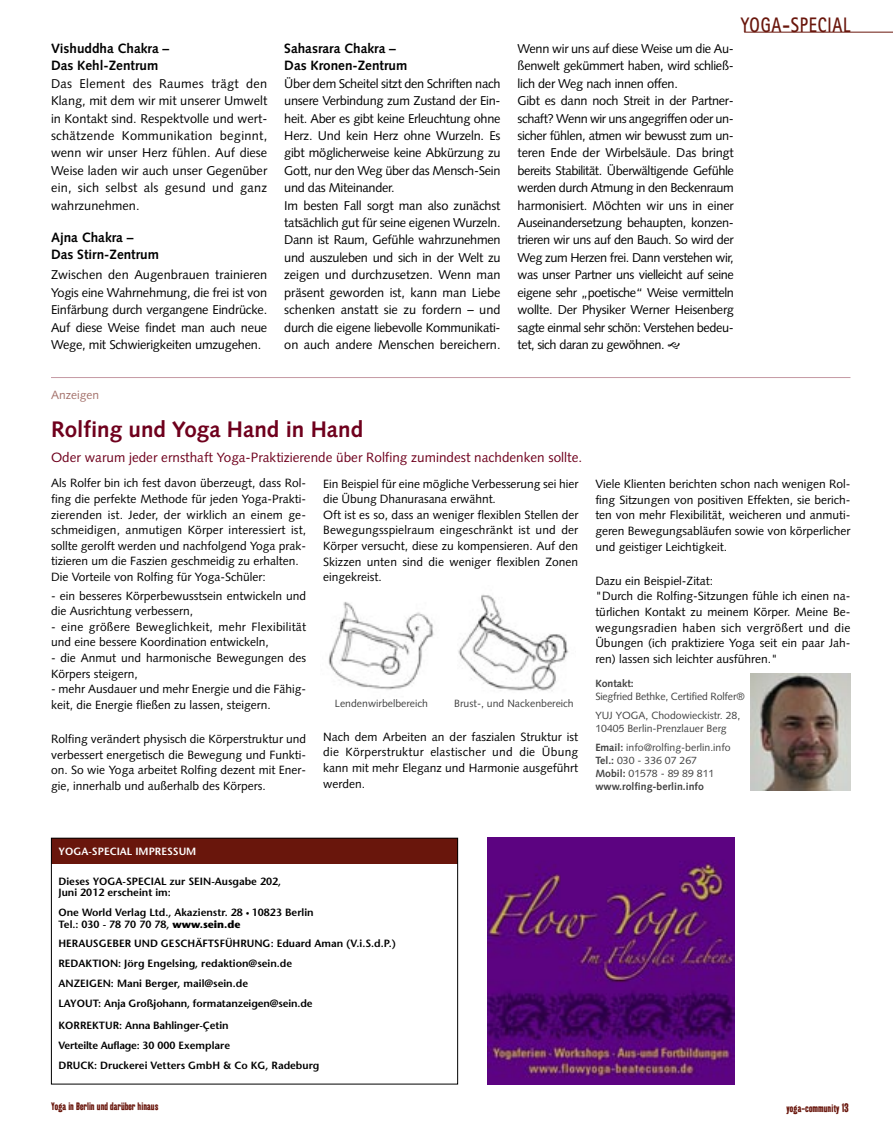
<style>
.page{position:relative;width:893px;height:1127px;background:#fff}
.page>*{position:absolute;margin:0;border:0;box-sizing:border-box;transform-origin:0 0}
.t1{font:700 22.5px "Syntax";color:#6f001d}
.t2{font:700 21px "Rotis Sans Serif";letter-spacing:.05em;color:#69160c;scale:.78 1}
.t3{font:700 13.5px/17.2px "Syntax";color:#000}
.t4{font:13.5px "Syntax";color:#6f001d}
.t5{font:12.75px/17.4px "Syntax";letter-spacing:-.02em;color:#000;text-align:justify}
.t6{font:12px/15.6px "Syntax";color:#000}
.t7{font:12px/15.6px "Syntax";letter-spacing:.02em;color:#000}
.t8{font:12px "Syntax";color:#a5736d}
.t9{font:600 10.5px/19.8px "Stone Sans";color:#000}
.t10{font:10.5px/19px "Syntax";color:#424242}
.t11{font:700 10.5px/13px "Syntax";color:#424242}
.t12{font:10.5px "Kipp No 1";color:#69160c}
.t13{font:600 10.5px "Stone Sans";color:#fff}
.s1{font-weight:700}
.s2{font-weight:400}
.s3{font-size:7.5px}
.s4{font-size:12px}
</style>
<div class="page">
<hr style="left:744px;top:32px;width:149px;height:1px;background:#69160c">
<hr style="left:51px;top:377px;width:799px;height:1px;background:#c599a4">
<img style="left:751px;top:674px;width:99px;height:116px">
<img style="left:458px;top:594px;width:111px;height:97px">
<img style="left:328px;top:602px;width:106px;height:88px">
<img style="left:487px;top:838px;width:248px;height:246px">
<div style="left:51px;top:838px;width:407px;height:25px;background:#69160c"></div>
<div style="left:51px;top:838px;width:407px;height:246px;border:1px solid #000"></div>
<p class="t3" style="left:51px;top:41px;width:120px">Vishuddha Chakra –<br>Das Kehl-Zentrum</p>
<p class="t5" style="left:51px;top:76px;width:218px">Das Element des Raumes trägt den Klang, mit dem wir mit unserer Umwelt in Kontakt sind. Respektvolle und wert&shy;schätzende Kommunikation beginnt, wenn wir unser Herz fühlen. Auf diese Weise laden wir auch unser Gegenüber ein, sich selbst als gesund und ganz wahrzunehmen.</p>
<p class="t3" style="left:51px;top:230px;width:109px">Ajna Chakra –<br>Das Stirn-Zentrum</p>
<p class="t5" style="left:51px;top:267px;width:218px">Zwischen den Augenbrauen trainieren Yogis eine Wahrnehmung, die frei ist von Einfärbung durch vergangene Eindrücke.<br>Auf diese Weise findet man auch neue Wege, mit Schwierigkeiten umzugehen.</p>
<p class="t8" style="left:51px;top:390px;width:50px">Anzeigen</p>
<p class="t3" style="left:284px;top:41px;width:124px">Sahasrara Chakra –<br>Das Kronen-Zentrum</p>
<p class="t5" style="left:284px;top:76px;width:218px;text-align:left">Über dem Scheitel sitzt den Schriften nach unsere Verbindung zum Zustand der Ein&shy;heit. Aber es gibt keine Erleuchtung ohne Herz. Und kein Herz ohne Wurzeln. Es gibt möglicherweise keine Abkürzung zu Gott, nur den Weg über das Mensch-Sein und das Miteinander.<br>Im besten Fall sorgt man also zunächst tatsächlich gut für seine eigenen Wurzeln.<br>Dann ist Raum, Gefühle wahrzunehmen und auszuleben und sich in der Welt zu zeigen und durchzusetzen. Wenn man präsent geworden ist, kann man Liebe schenken anstatt sie zu fordern – und durch die eigene liebevolle Kommunikati&shy;on auch andere Menschen bereichern.</p>
<h2 class="t2" style="left:741px;top:17px;width:142px">YOGA-SPECIAL</h2>
<p class="t5" style="left:518px;top:41px;width:218px;text-align:left">Wenn wir uns auf diese Weise um die Au&shy;ßenwelt gekümmert haben, wird schließ&shy;lich der Weg nach innen offen.<br>Gibt es dann noch Streit in der Partner&shy;schaft? Wenn wir uns angegriffen oder un&shy;sicher fühlen, atmen wir bewusst zum un&shy;teren Ende der Wirbelsäule. Das bringt bereits Stabilität. Überwältigende Gefühle werden durch Atmung in den Beckenraum harmonisiert. Möchten wir uns in einer Auseinandersetzung behaupten, konzen&shy;trieren wir uns auf den Bauch. So wird der Weg zum Herzen frei. Dann verstehen wir, was unser Partner uns vielleicht auf seine eigene sehr „poetische“ Weise vermitteln wollte. Der Physiker Werner Heisenberg sagte einmal sehr schön: Verstehen bedeu&shy;tet, sich daran zu gewöhnen.</p>
<h1 class="t1" style="left:51px;top:420px;width:314px">Rolfing und Yoga Hand in Hand</h1>
<p class="t6" style="left:323px;top:477px;width:257px">Ein Beispiel für eine mögliche Verbesserung sei hier die Übung Dhanurasana erwähnt.<br>Oft ist es so, dass an weniger flexiblen Stellen der Bewegungsspielraum eingeschränkt ist und der Körper versucht, diese zu kompensieren. Auf den Skizzen unten sind die weniger flexiblen Zonen eingekreist.</p>
<p class="t4" style="left:51px;top:452px;width:533px">Oder warum jeder ernsthaft Yoga-Praktizierende über Rolfing zumindest nachdenken sollte.</p>
<p class="t6" style="left:51px;top:476px;width:257px">Als Rolfer bin ich fest davon überzeugt, dass Rol&shy;fing die perfekte Methode für jeden Yoga-Prakti&shy;zierenden ist. Jeder, der wirklich an einem ge&shy;schmeidigen, anmutigen Körper interessiert ist, sollte gerolft werden und nachfolgend Yoga prak&shy;tizieren um die Faszien geschmeidig zu erhalten.<br>Die Vorteile von Rolfing für Yoga-Schüler:</p>
<p class="t6" style="left:51px;top:589px;width:257px">- ein besseres Körperbewusstsein entwickeln und die Ausrichtung verbessern,</p>
<p class="t7" style="left:51px;top:620px;width:257px">- eine größere Beweglichkeit, mehr Flexibilität und eine bessere Koordination entwickeln,</p>
<p class="t6" style="left:51px;top:651px;width:257px">- die Anmut und harmonische Bewegungen des<br>Körpers steigern,</p>
<p class="t6" style="left:51px;top:682px;width:257px">- mehr Ausdauer und mehr Energie und die Fähig&shy;keit, die Energie fließen zu lassen, steigern.</p>
<p class="t6" style="left:51px;top:732px;width:257px;text-align:justify">Rolfing verändert physisch die Körperstruktur und verbessert energetisch die Bewegung und Funkti&shy;on. So wie Yoga arbeitet Rolfing dezent mit Ener&shy;gie, innerhalb und außerhalb des Körpers.</p>
<p class="t10" style="left:335px;top:695px;width:95px">Lendenwirbelbereich</p>
<p class="t10" style="left:454px;top:695px;width:121px">Brust-, und Nackenbereich</p>
<p class="t6" style="left:323px;top:730px;width:257px;text-align:justify">Nach dem Arbeiten an der faszialen Struktur ist die Körperstruktur elastischer und die Übung kann mit mehr Eleganz und Harmonie ausgeführt werden.</p>
<p class="t6" style="left:595px;top:477px;width:257px;text-align:justify">Viele Klienten berichten schon nach wenigen Rol&shy;fing Sitzungen von positiven Effekten, sie berich&shy;ten von mehr Flexibilität, weicheren und anmuti&shy;geren Bewegungsabläufen sowie von körperlicher und geistiger Leichtigkeit.</p>
<p class="t6" style="left:595px;top:574px;width:257px">Dazu ein Beispiel-Zitat:<br>"Durch die Rolfing-Sitzungen fühle ich einen na&shy;türlichen Kontakt zu meinem Körper. Meine Be&shy;wegungsradien haben sich vergrößert und die Übungen (ich praktiziere Yoga seit ein paar Jah&shy;ren) lassen sich leichter ausführen."</p>
<p class="t11" style="left:595px;top:678px;width:40px">Kontakt:</p>
<p class="t10" style="left:595px;top:688px;width:151px">Siegfried Bethke, Certified Rolfer®<br>YUJ YOGA, Chodowieckistr. 28,</p>
<p class="t10" style="left:595px;top:720px;width:137px">10405 Berlin-Prenzlauer Berg<br><span class="s1">Email:</span> info@rolfing-berlin.info</p>
<p class="t11" style="left:595px;top:755px;width:121px">Tel.: <span class="s2">030 - 336 07 267<br></span>Mobil: <span class="s2">01578 - 89 89 811 </span>www.rolfing-berlin.info</p>
<p class="t13" style="left:59px;top:847px;width:139px">YOGA-SPECIAL IMPRESSUM</p>
<p class="t9" style="left:59px;top:876px;width:224px;line-height:11.6px">Dieses YOGA-SPECIAL zur SEIN-Ausgabe 202,<br>Juni 2012 erscheint im:</p>
<p class="t9" style="left:59px;top:908px;width:257px;line-height:11.6px">One World Verlag Ltd., Akazienstr. 28 <span class="s3">•</span> 10823 Berlin<br>Tel.: 030 - 78 70 70 78, <span class="s1">www.sein.de</span></p>
<p class="t9" style="left:59px;top:935px;width:339px">HERAUSGEBER UND GESCHÄFTSFÜHRUNG: Eduard Aman (V.i.S.d.P.)<br>REDAKTION: Jörg Engelsing, redaktion@sein.de<br>ANZEIGEN: Mani Berger, mail@sein.de<br>LAYOUT: Anja Großjohann, formatanzeigen@sein.de</p>
<p class="t9" style="left:59px;top:1017px;width:262px">KORREKTUR: Anna Bahlinger-Çetin<br>Verteilte Auflage: 30 000 Exemplare<br>DRUCK: Druckerei Vetters GmbH &amp; Co KG, Radeburg</p>
<p class="t12" style="left:51px;top:1103px;width:109px">Yoga in Berlin und darüber hinaus</p>
<p class="t12" style="left:787px;top:1104px;width:64px">yoga-community <span class="s4">13</span></p>
</div>
